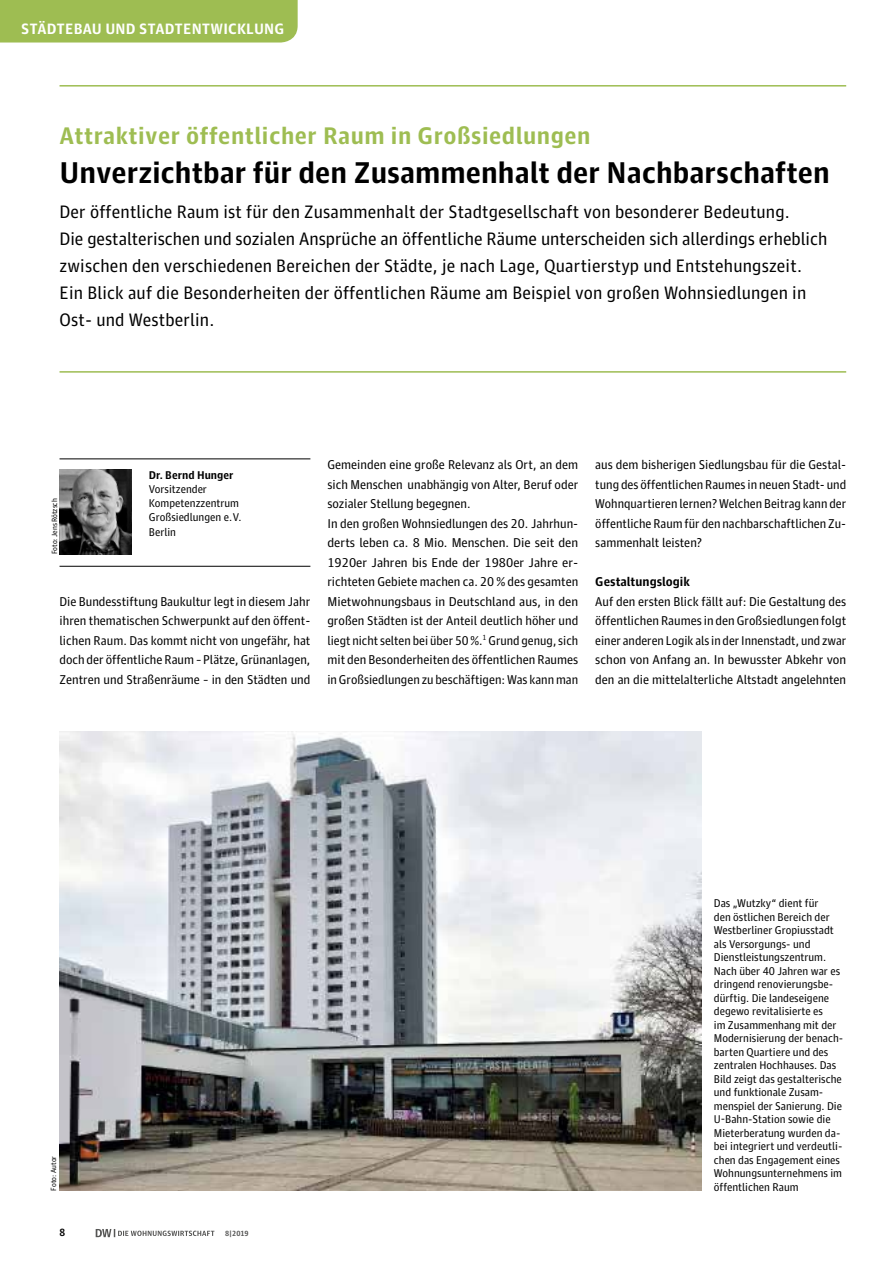
<style>
.page{position:relative;width:893px;height:1263px;background:#fff}
.page>*{position:absolute;margin:0;border:0;box-sizing:border-box;transform-origin:0 0}
.t1{font:700 30px "Guardian Agate Sans 1";color:#000}
.t2{font:700 24px "Guardian Agate Sans 1";letter-spacing:.02em;color:#9ebd52}
.t3{font:18px/27px "Guardian Agate Sans 1";letter-spacing:.01em;color:#000}
.t4{font:700 15px "Guardian Agate Sans 1";letter-spacing:.01em;color:#fff}
.t5{font:12.75px/19.5px "Guardian Agate Sans 1";color:#000;text-align:justify}
.t6{font:700 12.75px "Guardian Agate Sans 1";color:#000}
.t7{font:11.25px/13.5px "Guardian Agate Sans 1";color:#000}
.t8{font:700 11.25px "Guardian Agate Sans 1";color:#000}
.t9{font:700 10.5px "Guardian Agate Sans 1";color:#000}
.t10{font:7.5px "Guardian Agate Sans 1";letter-spacing:-.01em;color:#000}
.t11{font:700 7.5px "Guardian Agate Sans 1";color:#565655}
</style>
<div class="page">
<div style="left:0;top:0;width:298px;height:43px;background:#9ebd52"></div>
<svg style="left:96px;top:1229px;width:118px;height:8px"></svg>
<hr style="left:60px;top:85px;width:786px;height:2px;background:#9ebd52">
<hr style="left:60px;top:371px;width:786px;height:2px;background:#9ebd52">
<img style="left:60px;top:469px;width:72px;height:85px">
<hr style="left:60px;top:566px;width:250px;height:1px;background:#000">
<hr style="left:60px;top:458px;width:250px;height:1px;background:#000">
<img style="left:60px;top:731px;width:642px;height:460px">
<p class="t4" style="left:21px;top:18px;width:264px">STÄDTEBAU UND STADTENTWICKLUNG</p>
<h2 class="t2" style="left:60px;top:119px;width:533px">Attraktiver öffentlicher Raum in Großsiedlungen</h2>
<h1 class="t1" style="left:60px;top:152px;width:772px">Unverzichtbar für den Zusammenhalt der Nachbarschaften</h1>
<p class="t3" style="left:60px;top:197px;width:769px">Der öffentliche Raum ist für den Zusammenhalt der Stadtgesellschaft von besonderer Bedeutung.<br>Die gestalterischen und sozialen Ansprüche an öffentliche Räume unterscheiden sich allerdings erheblich zwischen den verschiedenen Bereichen der Städte, je nach Lage, Quartierstyp und Entstehungszeit.<br>Ein Blick auf die Besonderheiten der öffentlichen Räume am Beispiel von großen Wohnsiedlungen in Ost- und Westberlin.</p>
<p class="t10" style="left:49px;top:554px;width:57px;rotate:-90deg">Foto: Jens Rötzsch</p>
<p class="t8" style="left:149px;top:467px;width:86px">Dr. Bernd Hunger</p>
<p class="t7" style="left:149px;top:481px;width:94px;line-height:14.2px">Vorsitzender<br>Kompetenzzentrum<br>Großsiedlungen e. V.<br>Berlin</p>
<p class="t5" style="left:60px;top:590px;width:252px">Die Bundesstiftung Baukultur legt in diesem Jahr ihren thematischen Schwerpunkt auf den öffent&shy;lichen Raum. Das kommt nicht von ungefähr, hat doch der öffentliche Raum – Plätze, Grünanlagen, Zentren und Straßenräume – in den Städten und</p>
<p class="t5" style="left:327px;top:454px;width:252px;text-align:left">Gemeinden eine große Relevanz als Ort, an dem sich Menschen unabhängig von Alter, Beruf oder sozialer Stellung begegnen.<br>In den großen Wohnsiedlungen des 20. Jahrhun&shy;derts leben ca. 8 Mio. Menschen. Die seit den 1920er Jahren bis Ende der 1980er Jahre er&shy;richteten Gebiete machen ca. 20 % des gesamten Mietwohnungsbaus in Deutschland aus, in den großen Städten ist der Anteil deutlich höher und liegt nicht selten bei über 50 %.<sup>1</sup> Grund genug, sich mit den Besonderheiten des öffentlichen Raumes in Großsiedlungen zu beschäftigen: Was kann man</p>
<p class="t5" style="left:595px;top:454px;width:252px">aus dem bisherigen Siedlungsbau für die Gestal&shy;tung des öffentlichen Raumes in neuen Stadt- und Wohnquartieren lernen? Welchen Beitrag kann der öffentliche Raum für den nachbarschaftlichen Zu&shy;sammenhalt leisten?</p>
<p class="t6" style="left:595px;top:573px;width:96px">Gestaltungslogik</p>
<p class="t5" style="left:595px;top:590px;width:252px">Auf den ersten Blick fällt auf: Die Gestaltung des öffentlichen Raumes in den Großsiedlungen folgt einer anderen Logik als in der Innenstadt, und zwar schon von Anfang an. In bewusster Abkehr von den an die mittelalterliche Altstadt angelehnten</p>
<p class="t10" style="left:48px;top:1191px;width:36px;rotate:-90deg">Foto: Autor</p>
<p class="t9" style="left:60px;top:1225px;width:7px">8</p>
<p class="t11" style="left:225px;top:1228px;width:25px">8 | 2019</p>
<p class="t7" style="left:714px;top:896px;width:131px">Das „Wutzky“ dient für<br>den östlichen Bereich der<br>Westberliner Gropiusstadt als Versorgungs- und<br>Dienstleistungszentrum.<br>Nach über 40 Jahren war es dringend renovierungsbe&shy;dürftig. Die landeseigene degewo revitalisierte es<br>im Zusammenhang mit der<br>Modernisierung der benach&shy;barten Quartiere und des zentralen Hochhauses. Das<br>Bild zeigt das gestalterische und funktionale Zusam&shy;menspiel der Sanierung. Die<br>U-Bahn-Station sowie die<br>Mieterberatung wurden da&shy;bei integriert und verdeutli&shy;chen das Engagement eines<br>Wohnungsunternehmens im</p>
<p class="t7" style="left:714px;top:1179px;width:86px">öffentlichen Raum</p>
</div>
